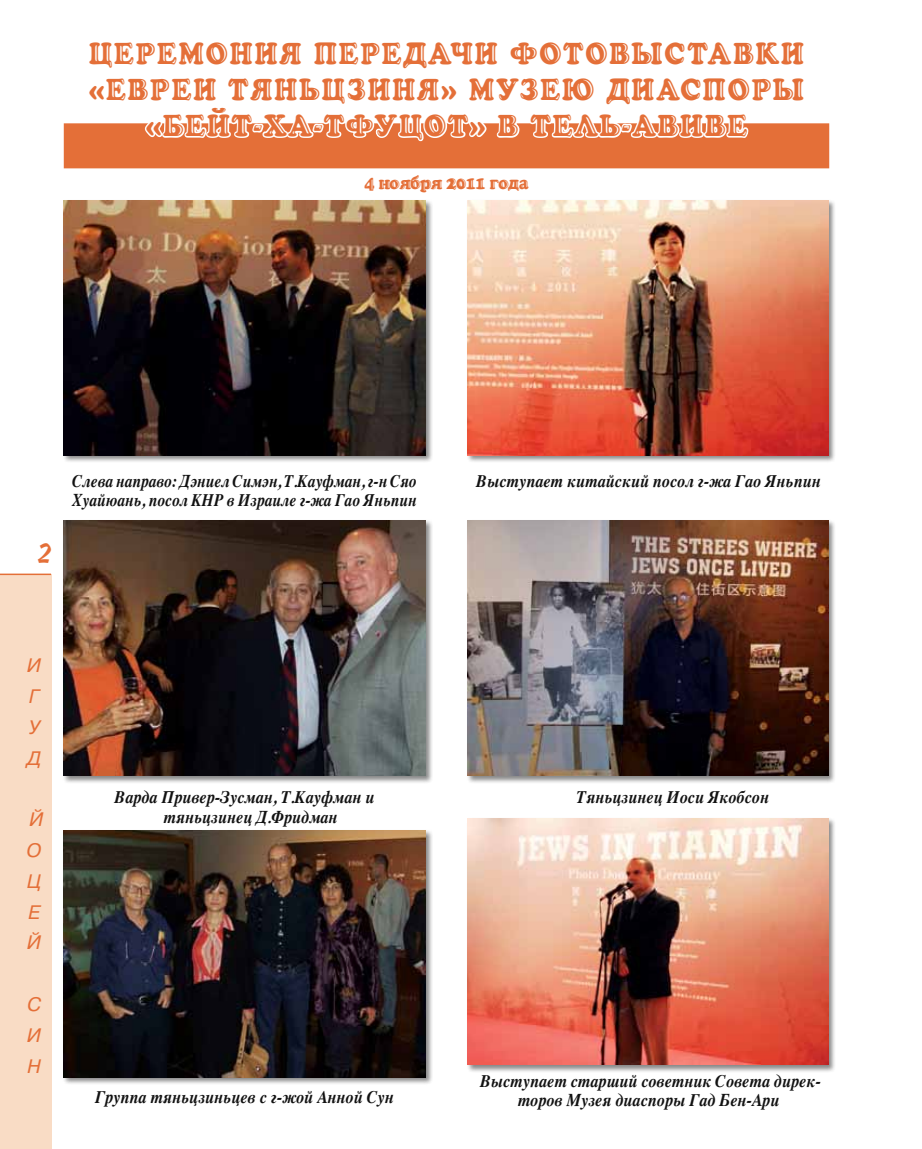
<style>
.page{position:relative;width:922px;height:1149px;background:#fff}
.page>*{position:absolute;margin:0;border:0;box-sizing:border-box;transform-origin:0 0}
.t1{font:900 30px/36px "Cooper Hilite CY";letter-spacing:.075em;color:#e46f38;text-align:center;scale:.9 1}
.t2{font:27px "Cascade Script";color:#e46f38}
.t3{font:italic 19.5px/30.8px "Pragmatica C";color:#e46f38;text-align:justify}
.t4{font:italic 700 18px/19.5px "Times";color:#121212;scale:.9 1}
.t5{font:italic 700 18px/19.5px "Times";color:#121212;scale:.86 1}
.t6{font:900 18px "Cooper Hilite CY";letter-spacing:-.03em;color:#e46f38;scale:.9 1}
</style>
<div class="page">
<div style="left:64px;top:123px;width:765px;height:45px;background:#e46f38"></div>
<svg style="left:85px;top:123px;width:723px;height:46px"></svg>
<div style="left:0;top:574px;width:51px;height:574px;background:#f9dcc5"></div>
<hr style="left:0;top:573px;width:51px;height:2px;background:#e46f38">
<div style="left:62px;top:199px;width:371px;height:264px;background:#121212;opacity:.5"></div>
<img style="left:64px;top:200px;width:361px;height:255px">
<div style="left:62px;top:519px;width:371px;height:264px;background:#121212;opacity:.5"></div>
<img style="left:64px;top:520px;width:361px;height:255px">
<div style="left:62px;top:829px;width:371px;height:256px;background:#121212;opacity:.5"></div>
<img style="left:64px;top:830px;width:361px;height:247px">
<div style="left:466px;top:199px;width:370px;height:264px;background:#121212;opacity:.5"></div>
<img style="left:468px;top:200px;width:360px;height:255px">
<div style="left:466px;top:519px;width:370px;height:264px;background:#121212;opacity:.5"></div>
<img style="left:468px;top:520px;width:360px;height:255px">
<div style="left:466px;top:816px;width:370px;height:256px;background:#121212;opacity:.5"></div>
<img style="left:468px;top:817px;width:360px;height:247px">
<h1 class="t1" style="left:89px;top:35px;width:796px">ЦЕРЕМОНИЯ ПЕРЕДАЧИ ФОТОВЫСТАВКИ «ЕВРЕИ ТЯНЬЦЗИНЯ» МУЗЕЮ ДИАСПОРЫ «БЕЙТ-ХА-ТФУЦОТ» В ТЕЛЬ-АВИВЕ</h1>
<p class="t6" style="left:364px;top:172px;width:184px">4 ноября 2011 года</p>
<h2 class="t2" style="left:36px;top:537px;width:17px">2</h2>
<p class="t5" style="left:72px;top:469px;width:402px">Слева направо: Дэниел Симэн, Т.Кауфман, г-н Сяо<br>Хуайюань, посол КНР в Израиле г-жа Гао Яньпин</p>
<p class="t3" style="left:27px;top:650px;width:16px">И Г У Д</p>
<p class="t3" style="left:27px;top:804px;width:18px;text-align:left">Й<br>O<br>Ц<br>Е<br>Й</p>
<p class="t3" style="left:27px;top:988px;width:16px">С И Н</p>
<p class="t4" style="left:163px;top:785px;width:236px;text-indent:-49px">Варда Привер-Зусман, Т.Кауфман и тяньцзинец Д.Фридман</p>
<p class="t4" style="left:95px;top:1085px;width:333px">Группа тяньцзиньцев с г-жой Анной Сун</p>
<p class="t4" style="left:476px;top:469px;width:384px">Выступает китайский посол г-жа Гао Яньпин</p>
<p class="t4" style="left:577px;top:785px;width:215px">Тяньцзинец Иоси Якобсон</p>
<p class="t4" style="left:480px;top:1069px;width:380px;text-align:center">Выступает старший советник Совета дирек&shy;торов Музея диаспоры Гад Бен-Ари</p>
</div>
